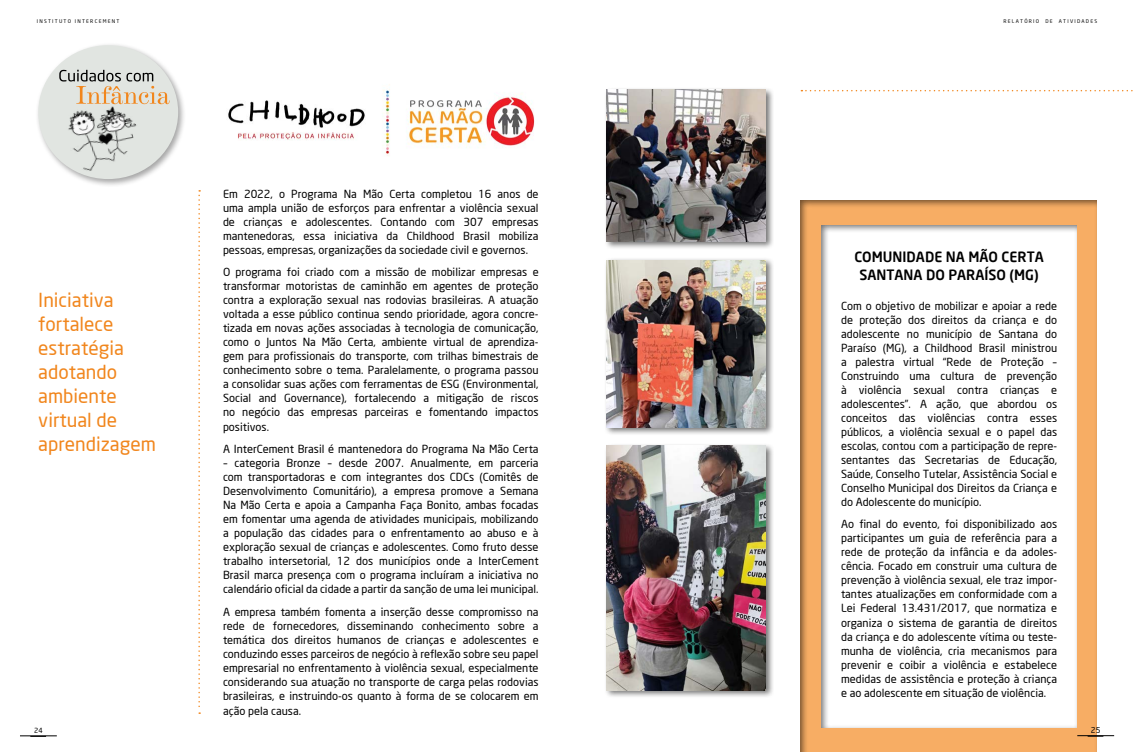
<style>
.page{position:relative;width:1134px;height:752px;background:#fff}
.page>*{position:absolute;margin:0;border:0;box-sizing:border-box;transform-origin:0 0}
.t1{font:19px/24px "Neo Sans";color:#f1861d}
.t2{font:500 14px/18px "Neo Sans";color:#000;text-align:center}
.t3{font:11px/14px "Neo Sans";color:#000;text-align:justify}
.t4{font:8px "Neo Sans";color:#000}
.t5{font:7px "Neo Sans";color:#000}
.t6{font:5px "Neo Sans";letter-spacing:.25em;color:#000}
</style>
<div class="page">
<hr style="left:20px;top:735px;width:37px;height:1px;background:#000">
<svg style="left:30px;top:735px;width:16px;height:1px"></svg>
<img style="left:228px;top:84px;width:307px;height:72px">
<div style="left:35px;top:42px;width:152px;height:145px;background:#000;opacity:.35"></div>
<div style="left:38px;top:45px;width:140px;height:134px;background:#e1e5e1;border-radius:50%"></div>
<svg style="left:59px;top:70px;width:111px;height:34px"></svg>
<img style="left:59px;top:95px;width:91px;height:81px">
<svg style="left:198px;top:190px;width:2px;height:523px"></svg>
<svg style="left:801px;top:90px;width:332px;height:1px"></svg>
<div style="left:604px;top:442px;width:170px;height:256px;background:#000;opacity:.55"></div>
<img style="left:607px;top:445px;width:159px;height:244px">
<div style="left:604px;top:257px;width:170px;height:178px;background:#000;opacity:.55"></div>
<img style="left:607px;top:260px;width:159px;height:167px">
<div style="left:604px;top:87px;width:170px;height:163px;background:#000;opacity:.55"></div>
<img style="left:607px;top:90px;width:159px;height:151px">
<div style="left:792px;top:193px;width:314px;height:558px;background:#000;opacity:.55"></div>
<div style="left:813px;top:218px;width:273px;height:509px;background:#000;opacity:.55"></div>
<hr style="left:1077px;top:735px;width:37px;height:1px;background:#000">
<svg style="left:1088px;top:735px;width:15px;height:1px"></svg>
<p class="t6" style="left:37px;top:18px;width:84px">INSTITUTO INTERCEMENT</p>
<p class="t6" style="left:1003px;top:18px;width:95px">RELATÓRIO DE ATIVIDADES</p>
<h1 class="t1" style="left:38px;top:287px;width:119px">Iniciativa fortalece estratégia adotando ambiente virtual de aprendizagem</h1>
<p class="t3" style="left:223px;top:186px;width:317px">Em 2022, o Programa Na Mão Certa completou 16 anos de uma ampla união de esforços para enfrentar a violência sexual de crianças e adolescentes. Contando com 307 empresas mantenedoras, essa iniciativa da Childhood Brasil mobiliza pessoas, empresas, organizações da sociedade civil e governos.</p>
<p class="t3" style="left:223px;top:265px;width:317px">O programa foi criado com a missão de mobilizar empresas e transformar motoristas de caminhão em agentes de proteção contra a exploração sexual nas rodovias brasileiras. A atuação voltada a esse público continua sendo prioridade, agora concre&shy;tizada em novas ações associadas à tecnologia de comunicação, como o Juntos Na Mão Certa, ambiente virtual de aprendiza&shy;gem para profissionais do transporte, com trilhas bimestrais de conhecimento sobre o tema. Paralelamente, o programa passou a consolidar suas ações com ferramentas de ESG (Environmental, Social and Governance), fortalecendo a mitigação de riscos no negócio das empresas parceiras e fomentando impactos positivos.</p>
<p class="t3" style="left:223px;top:441px;width:317px">A InterCement Brasil é mantenedora do Programa Na Mão Certa</p>
<p class="t3" style="left:223px;top:455px;width:317px">– categoria Bronze – desde 2007. Anualmente, em parceria com transportadoras e com integrantes dos CDCs (Comitês de Desenvolvimento Comunitário), a empresa promove a Semana Na Mão Certa e apoia a Campanha Faça Bonito, ambas focadas em fomentar uma agenda de atividades municipais, mobilizando a população das cidades para o enfrentamento ao abuso e à exploração sexual de crianças e adolescentes. Como fruto desse trabalho intersetorial, 12 dos municípios onde a InterCement Brasil marca presença com o programa incluíram a iniciativa no calendário oficial da cidade a partir da sanção de uma lei municipal.</p>
<p class="t3" style="left:223px;top:604px;width:317px">A empresa também fomenta a inserção desse compromisso na rede de fornecedores, disseminando conhecimento sobre a temática dos direitos humanos de crianças e adolescentes e conduzindo esses parceiros de negócio à reflexão sobre seu papel empresarial no enfrentamento à violência sexual, especialmente considerando sua atuação no transporte de carga pelas rodovias brasileiras, e instruindo-os quanto à forma de se colocarem em</p>
<p class="t3" style="left:223px;top:703px;width:80px">ação pela causa.</p>
<p class="t2" style="left:854px;top:247px;width:191px">COMUNIDADE NA MÃO CERTA<br>SANTANA DO PARAÍSO (MG)</p>
<p class="t3" style="left:841px;top:298px;width:218px">Com o objetivo de mobilizar e apoiar a rede de proteção dos direitos da criança e do adolescente no município de Santana do Paraíso (MG), a Childhood Brasil ministrou a palestra virtual “Rede de Proteção – Construindo uma cultura de prevenção à violência sexual contra crianças e adolescentes”. A ação, que abordou os conceitos das violências contra esses públicos, a violência sexual e o papel das escolas, contou com a participação de repre&shy;sentantes das Secretarias de Educação, Saúde, Conselho Tutelar, Assistência Social e Conselho Municipal dos Direitos da Criança e do Adolescente do município.</p>
<p class="t3" style="left:841px;top:517px;width:218px">Ao final do evento, foi disponibilizado aos participantes um guia de referência para a rede de proteção da infância e da adoles&shy;cência. Focado em construir uma cultura de prevenção à violência sexual, ele traz impor&shy;tantes atualizações em conformidade com a Lei Federal 13.431/2017, que normatiza e organiza o sistema de garantia de direitos da criança e do adolescente vítima ou teste&shy;munha de violência, cria mecanismos para prevenir e coibir a violência e estabelece medidas de assistência e proteção à criança e ao adolescente em situação de violência.</p>
<p class="t4" style="left:1091px;top:725px;width:11px">25</p>
<p class="t5" style="left:34px;top:725px;width:10px">24</p>
<p class="t5" style="left:1091px;top:725px;width:10px">25</p>
</div>
